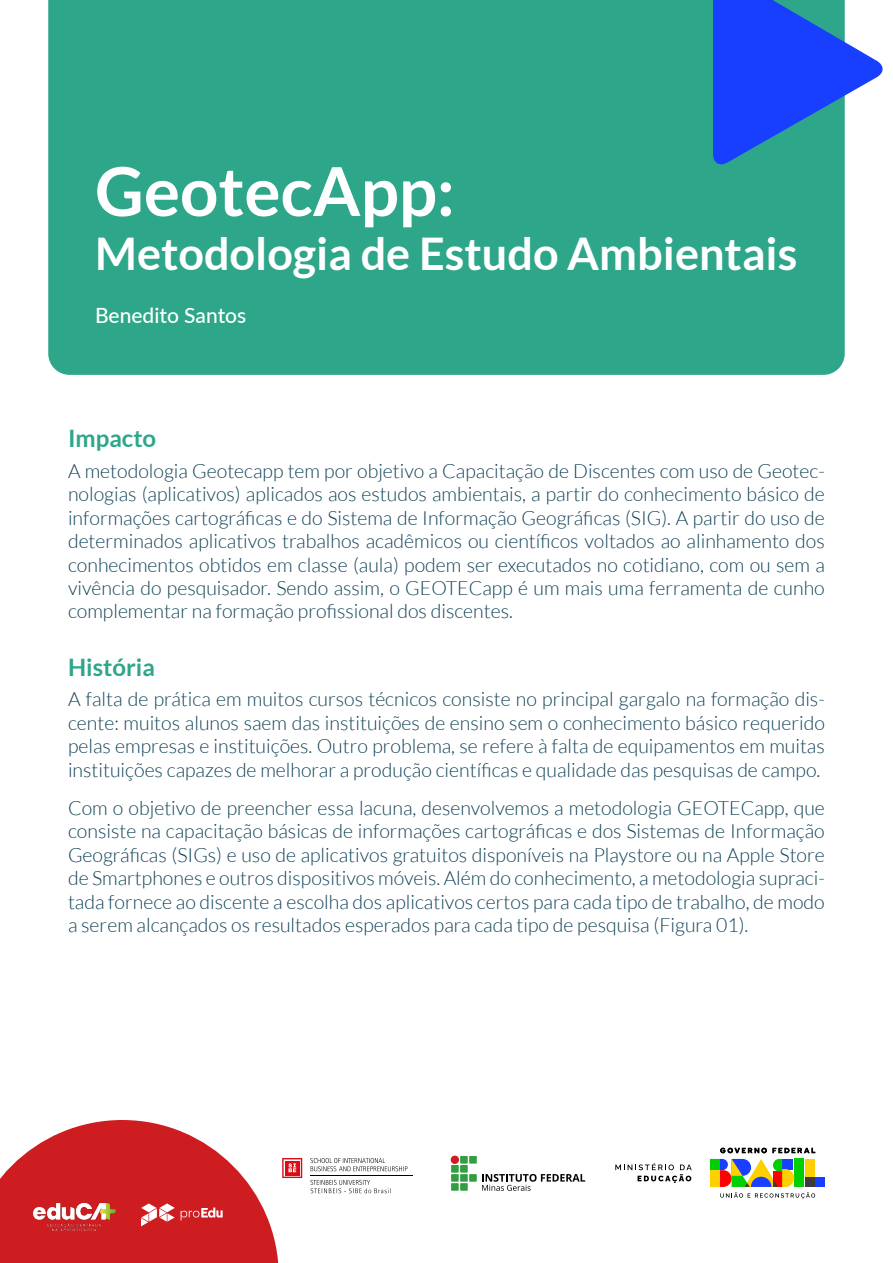
<style>
.page{position:relative;width:893px;height:1263px;background:#fff}
.page>*{position:absolute;margin:0;border:0;box-sizing:border-box;transform-origin:0 0}
.t1{font:700 67.5px "Lato";color:#fff}
.t2{font:700 45px "Lato";color:#fff}
.t3{font:700 24px "Lato";color:#2ea689}
.t4{font:500 21px "Lato";color:#fff}
.t5{font:300 19.5px/23.4px "Lato";color:#0f4155;text-align:justify}
</style>
<div class="page">
<div style="left:48px;top:0;width:797px;height:375px;background:#2ea689"></div>
<svg style="left:713px;top:0;width:170px;height:167px"></svg>
<div style="left:460px;top:1156px;width:8px;height:7px;background:#329e41"></div>
<div style="left:469px;top:1156px;width:8px;height:7px;background:#329e41"></div>
<div style="left:451px;top:1165px;width:8px;height:8px;background:#329e41"></div>
<div style="left:460px;top:1165px;width:8px;height:8px;background:#329e41"></div>
<div style="left:451px;top:1174px;width:8px;height:8px;background:#329e41"></div>
<div style="left:460px;top:1174px;width:8px;height:8px;background:#329e41"></div>
<div style="left:451px;top:1183px;width:8px;height:8px;background:#329e41"></div>
<div style="left:460px;top:1183px;width:8px;height:8px;background:#329e41"></div>
<div style="left:451px;top:1155px;width:8px;height:9px;background:#ce1d21;border-radius:50%"></div>
<div style="left:469px;top:1174px;width:8px;height:8px;background:#329e41"></div>
<svg style="left:482px;top:1174px;width:103px;height:17px"></svg>
<svg style="left:615px;top:1163px;width:77px;height:20px"></svg>
<div style="left:815px;top:1177px;width:10px;height:10px;background:#183eff"></div>
<svg style="left:710px;top:1159px;width:105px;height:40px"></svg>
<svg style="left:720px;top:1148px;width:95px;height:5px"></svg>
<svg style="left:310px;top:1158px;width:97px;height:13px"></svg>
<hr style="left:310px;top:1175px;width:103px;height:1px;background:#000">
<svg style="left:310px;top:1180px;width:79px;height:13px"></svg>
<svg style="left:0;top:1120px;width:302px;height:143px"></svg>
<img style="left:33px;top:1200px;width:83px;height:33px">
<h1 class="t1" style="left:95px;top:153px;width:361px">GeotecApp:</h1>
<h2 class="t2" style="left:95px;top:228px;width:704px">Metodologia de Estudo Ambientais</h2>
<p class="t4" style="left:95px;top:300px;width:153px">Benedito Santos</p>
<p class="t3" style="left:68px;top:425px;width:90px">Impacto</p>
<p class="t5" style="left:68px;top:459px;width:758px">A metodologia Geotecapp tem por objetivo a Capacitação de Discentes com uso de Geotec&shy;nologias (aplicativos) aplicados aos estudos ambientais, a partir do conhecimento básico de informações cartográficas e do Sistema de Informação Geográficas (SIG). A partir do uso de determinados aplicativos trabalhos acadêmicos ou científicos voltados ao alinhamento dos conhecimentos obtidos em classe (aula) podem ser executados no cotidiano, com ou sem a vivência do pesquisador. Sendo assim, o GEOTECapp é um mais uma ferramenta de cunho complementar na formação profissional dos discentes.</p>
<p class="t3" style="left:68px;top:653px;width:88px">História</p>
<p class="t5" style="left:68px;top:688px;width:758px">A falta de prática em muitos cursos técnicos consiste no principal gargalo na formação dis&shy;cente: muitos alunos saem das instituições de ensino sem o conhecimento básico requerido pelas empresas e instituições. Outro problema, se refere à falta de equipamentos em muitas instituições capazes de melhorar a produção científicas e qualidade das pesquisas de campo.</p>
<p class="t5" style="left:68px;top:796px;width:758px">Com o objetivo de preencher essa lacuna, desenvolvemos a metodologia GEOTECapp, que consiste na capacitação básicas de informações cartográficas e dos Sistemas de Informação Geográficas (SIGs) e uso de aplicativos gratuitos disponíveis na Playstore ou na Apple Store de Smartphones e outros dispositivos móveis. Além do conhecimento, a metodologia supraci&shy;tada fornece ao discente a escolha dos aplicativos certos para cada tipo de trabalho, de modo a serem alcançados os resultados esperados para cada tipo de pesquisa (Figura 01).</p>
</div>
